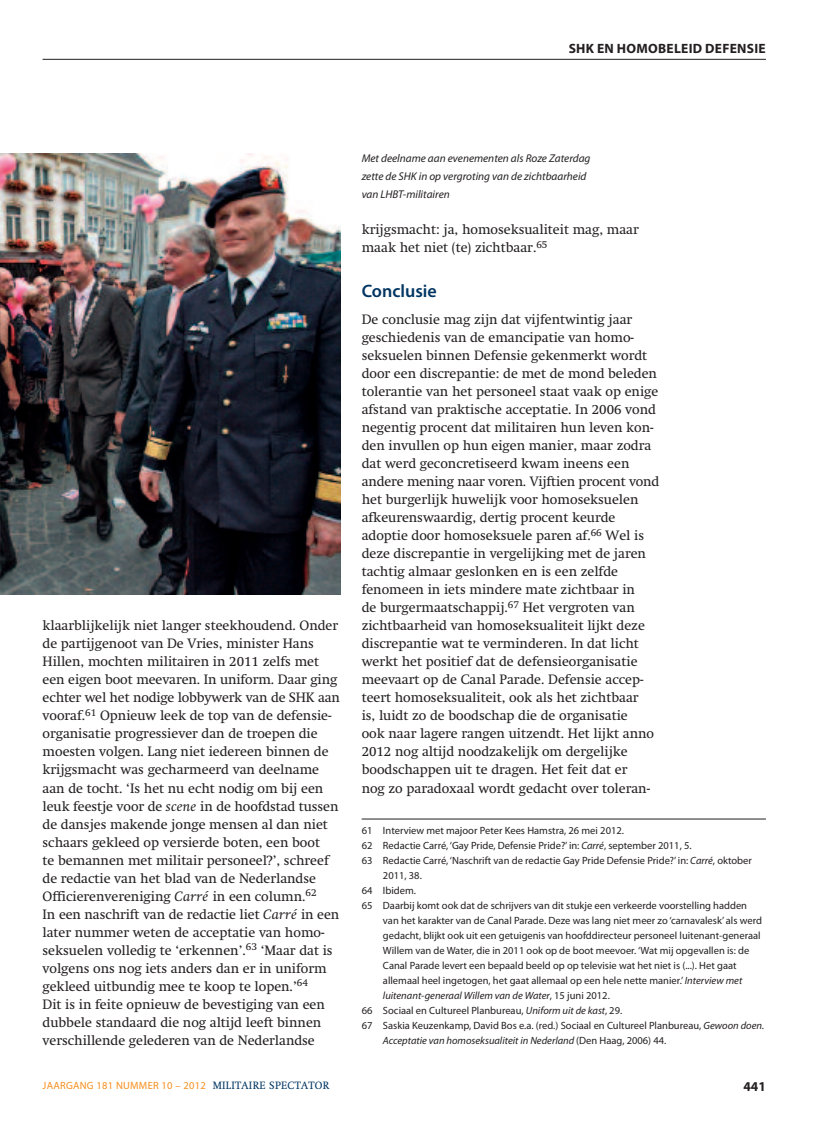
<style>
.page{position:relative;width:817px;height:1136px;background:#fff}
.page>*{position:absolute;margin:0;border:0;box-sizing:border-box;transform-origin:0 0}
.t1{font:600 18px "Myriad Pro";color:#003562}
.t2{font:13.5px/18px "Swift";color:#231f20}
.t3{font:700 13.5px "Myriad Pro";letter-spacing:.02em;color:#231f20}
.t4{font:italic 11.25px/18px "Myriad Pro";color:#231f20}
.t5{font:10.5px "Myriad Pro";color:#231f20}
.t6{font:italic 10.5px "Myriad Pro";color:#231f20}
.t7{font:10.5px "Myriad Pro";letter-spacing:.025em;color:#f68f1e}
.s1{font-style:italic}
.s2{font-style:normal}
.s3{font-family:"Swift";color:#003562}
</style>
<div class="page">
<hr style="left:43px;top:59px;width:722px;height:1px;background:#231f20">
<hr style="left:361px;top:818px;width:404px;height:1px;background:#231f20">
<img style="left:0;top:154px;width:340px;height:440px">
<p class="t3" style="left:568px;top:41px;width:198px">SHK EN HOMOBELEID DEFENSIE</p>
<p class="t2" style="left:43px;top:616px;width:299px">klaarblijkelijk niet langer steekhoudend. Onder de partijgenoot van De Vries, minister Hans Hillen, mochten militairen in 2011 zelfs met een eigen boot meevaren. In uniform. Daar ging echter wel het nodige lobbywerk van de SHK aan vooraf.<sup>61</sup> Opnieuw leek de top van de defensie&shy;organisatie progressiever dan de troepen die moesten volgen. Lang niet iedereen binnen de krijgsmacht was gecharmeerd van deelname aan de tocht. ‘Is het nu echt nodig om bij een leuk feestje voor de <span class="s1">scene</span> in de hoofdstad tussen de dansjes makende jonge mensen al dan niet schaars gekleed op versierde boten, een boot<br>te bemannen met militair personeel?’, schreef de redactie van het blad van de Nederlandse Officierenvereniging <span class="s1">Carré</span> in een column.<sup>62<br></sup>In een naschrift van de redactie liet <span class="s1">Carré</span> in een later nummer weten de acceptatie van homo&shy;seksuelen volledig te ‘erkennen’.<sup>63</sup> ‘Maar dat is volgens ons nog iets anders dan er in uniform gekleed uitbundig mee te koop te lopen.’<sup>64<br></sup>Dit is in feite opnieuw de bevestiging van een dubbele standaard die nog altijd leeft binnen verschillende gelederen van de Nederlandse</p>
<p class="t4" style="left:361px;top:149px;width:230px">Met deelname aan evenementen als Roze Zaterdag zette de SHK in op vergroting van de zichtbaarheid van LHBT-militairen</p>
<p class="t2" style="left:361px;top:220px;width:278px">krijgsmacht: ja, homoseksualiteit mag, maar maak het niet (te) zichtbaar.<sup>65</sup></p>
<h1 class="t1" style="left:361px;top:281px;width:77px">Conclusie</h1>
<p class="t2" style="left:361px;top:310px;width:299px">De conclusie mag zijn dat vijfentwintig jaar geschiedenis van de emancipatie van homo&shy;seksuelen binnen Defensie gekenmerkt wordt door een discrepantie: de met de mond beleden tolerantie van het personeel staat vaak op enige afstand van praktische acceptatie. In 2006 vond negentig procent dat militairen hun leven kon&shy;den invullen op hun eigen manier, maar zodra dat werd geconcretiseerd kwam ineens een andere mening naar voren. Vijftien procent vond het burgerlijk huwelijk voor homoseksuelen afkeurenswaardig, dertig procent keurde adoptie door homoseksuele paren af.<sup>66</sup> Wel is deze discrepantie in vergelijking met de jaren tachtig almaar geslonken en is een zelfde fenomeen in iets mindere mate zichtbaar in<br>de burgermaatschappij.<sup>67</sup> Het vergroten van zichtbaarheid van homoseksualiteit lijkt deze discrepantie wat te verminderen. In dat licht werkt het positief dat de defensieorganisatie meevaart op de Canal Parade. Defensie accep&shy;teert homoseksualiteit, ook als het zichtbaar<br>is, luidt zo de boodschap die de organisatie<br>ook naar lagere rangen uitzendt. Het lijkt anno 2012 nog altijd noodzakelijk om dergelijke boodschappen uit te dragen. Het feit dat er<br>nog zo paradoxaal wordt gedacht over toleran-</p>
<p class="t5" style="left:361px;top:824px;width:264px">61 Interview met majoor Peter Kees Hamstra, 26 mei 2012.</p>
<p class="t5" style="left:361px;top:839px;width:331px">62 Redactie Carré, ‘Gay Pride, Defensie Pride?’ in: <span class="s1">Carré</span>, september 2011, 5.</p>
<p class="t5" style="left:361px;top:854px;width:391px">63 Redactie Carré, ‘Naschrift van de redactie Gay Pride Defensie Pride?’ in: <span class="s1">Carré</span>, oktober</p>
<p class="t5" style="left:383px;top:869px;width:40px">2011, 38.</p>
<p class="t5" style="left:361px;top:884px;width:56px">64 Ibidem.</p>
<p class="t5" style="left:361px;top:899px;width:387px">65 Daarbij komt ook dat de schrijvers van dit stukje een verkeerde voorstelling hadden</p>
<p class="t5" style="left:383px;top:914px;width:380px">van het karakter van de Canal Parade. Deze was lang niet meer zo ‘carnavalesk’ als werd</p>
<p class="t5" style="left:383px;top:929px;width:379px">gedacht, blijkt ook uit een getuigenis van hoofddirecteur personeel luitenant-generaal</p>
<p class="t5" style="left:383px;top:944px;width:368px">Willem van de Water, die in 2011 ook op de boot meevoer. ‘Wat mij opgevallen is: de</p>
<p class="t5" style="left:383px;top:959px;width:355px">Canal Parade levert een bepaald beeld op op televisie wat het niet is (...). Het gaat</p>
<p class="t5" style="left:383px;top:974px;width:361px">allemaal heel ingetogen, het gaat allemaal op een hele nette manier.’ <span class="s1">Interview met</span></p>
<p class="t6" style="left:383px;top:989px;width:228px">luitenant-generaal Willem van de Water<span class="s2">, 15 juni 2012.</span></p>
<p class="t5" style="left:361px;top:1004px;width:262px">66 Sociaal en Cultureel Planbureau, <span class="s1">Uniform uit de kast</span>, 29.</p>
<p class="t5" style="left:361px;top:1019px;width:404px">67 Saskia Keuzenkamp, David Bos e.a. (red.) Sociaal en Cultureel Planbureau, <span class="s1">Gewoon doen.</span></p>
<p class="t6" style="left:383px;top:1034px;width:285px">Acceptatie van homoseksualiteit in Nederland <span class="s2">(Den Haag, 2006) 44.</span></p>
<p class="t7" style="left:43px;top:1079px;width:288px">JAARGANG 181 NUMMER 10 – 2012 <span class="s3">MILITAIRE SPECTATOR</span></p>
<p class="t3" style="left:743px;top:1078px;width:24px">441</p>
</div>
